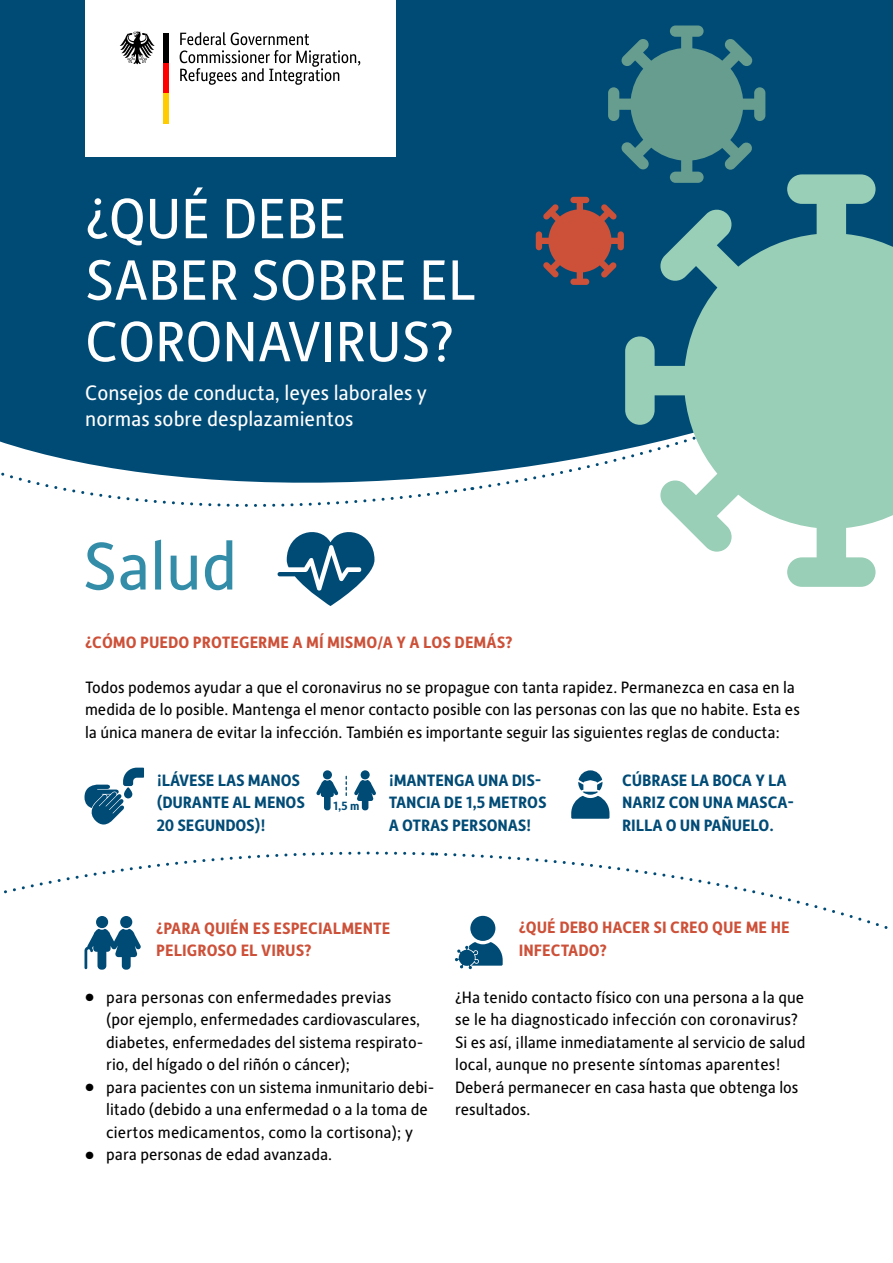
<style>
.page{position:relative;width:893px;height:1263px;background:#fff}
.page>*{position:absolute;margin:0;border:0;box-sizing:border-box;transform-origin:0 0}
.t1{font:67.5px "Alber New";color:#338da9}
.t2{font:57px/61.5px "Alber New";color:#fff}
.t3{font:21px/25.5px "Alber New";color:#fff}
.t4{font:16.5px/22.5px "Alber New";color:#000}
.t5{font:700 16.5px/22.5px "Alber New";letter-spacing:-.01em;color:#004b76}
.t6{font:700 16.5px/22.5px "Alber New";color:#cd5038}
.t7{font:700 12px "Alber New";color:#004b76}
.s1{font-size:10.5px}
</style>
<div class="page">
<svg style="left:433px;top:852px;width:455px;height:118px"></svg>
<svg style="left:4px;top:851px;width:421px;height:78px"></svg>
<svg style="left:0;top:403px;width:625px;height:103px;fill:#004b76"></svg>
<div style="left:0;top:0;width:893px;height:403px;background:#004b76"></div>
<svg style="left:625px;top:174px;width:268px;height:413px;fill:#99ceb7"></svg>
<svg style="left:536px;top:197px;width:88px;height:88px"></svg>
<svg style="left:608px;top:26px;width:157px;height:157px"></svg>
<div style="left:85px;top:0;width:311px;height:156px;background:#fff"></div>
<svg style="left:180px;top:32px;width:180px;height:53px"></svg>
<svg style="left:120px;top:32px;width:35px;height:32px"></svg>
<div style="left:164px;top:33px;width:5px;height:30px;background:#000"></div>
<div style="left:164px;top:63px;width:5px;height:30px;background:#f00"></div>
<div style="left:164px;top:93px;width:5px;height:30px;background:#fc0"></div>
<svg style="left:277px;top:532px;width:97px;height:74px"></svg>
<svg style="left:455px;top:916px;width:48px;height:53px"></svg>
<div style="left:96px;top:916px;width:12px;height:12px;background:#004b76;border-radius:50%"></div>
<div style="left:120px;top:916px;width:12px;height:12px;background:#004b76;border-radius:50%"></div>
<svg style="left:84px;top:929px;width:57px;height:41px"></svg>
<div style="left:361px;top:770px;width:9px;height:9px;background:#004b76;border-radius:50%"></div>
<svg style="left:354px;top:780px;width:22px;height:30px"></svg>
<div style="left:323px;top:770px;width:9px;height:9px;background:#004b76;border-radius:50%"></div>
<svg style="left:316px;top:780px;width:22px;height:30px"></svg>
<svg style="left:346px;top:776px;width:1px;height:20px"></svg>
<svg style="left:84px;top:768px;width:60px;height:56px"></svg>
<svg style="left:571px;top:770px;width:38px;height:49px"></svg>
<h2 class="t2" style="left:85px;top:185px;width:393px">¿QUÉ DEBE<br>SABER SOBRE EL<br>CORONAVIRUS?</h2>
<p class="t3" style="left:85px;top:379px;width:343px">Consejos de conducta, leyes laborales y normas sobre desplazamientos</p>
<h1 class="t1" style="left:83px;top:522px;width:156px">Salud</h1>
<p class="t6" style="left:85px;top:630px;width:429px">¿CÓMO PUEDO PROTEGERME A MÍ MISMO/A Y A LOS DEMÁS?</p>
<p class="t4" style="left:85px;top:675px;width:716px">Todos podemos ayudar a que el coronavirus no se propague con tanta rapidez. Permanezca en casa en la medida de lo posible. Mantenga el menor contacto posible con las personas con las que no habite. Esta es la única manera de evitar la infección. También es importante seguir las siguientes reglas de conducta:</p>
<p class="t5" style="left:157px;top:768px;width:150px">¡LÁVESE LAS MANOS (DURANTE AL MENOS<br>20 SEGUNDOS)!</p>
<p class="t5" style="left:389px;top:768px;width:159px">¡MANTENGA UNA DIS-<br>TANCIA DE 1,5 METROS<br>A OTRAS PERSONAS!</p>
<p class="t5" style="left:622px;top:768px;width:173px">CÚBRASE LA BOCA Y LA<br>NARIZ CON UNA MASCA-<br>RILLA O UN PAÑUELO.</p>
<p class="t7" style="left:333px;top:798px;width:28px">1,5 m</p>
<p class="t6" style="left:156px;top:916px;width:236px">¿PARA QUIÉN ES ESPECIALMENTE<br>PELIGROSO EL VIRUS?</p>
<p class="t4" style="left:106px;top:985px;width:319px;text-indent:-21px"><span class="s1">●</span> para personas con enfermedades previas (por ejemplo, enfermedades cardiovasculares, diabetes, enfermedades del sistema respirato&shy;rio, del hígado o del riñón o cáncer);</p>
<p class="t4" style="left:106px;top:1075px;width:330px;text-indent:-21px"><span class="s1">●</span> para pacientes con un sistema inmunitario debi&shy;litado (debido a una enfermedad o a la toma de ciertos medicamentos, como la cortisona); y</p>
<p class="t4" style="left:85px;top:1143px;width:248px"><span class="s1">●</span> para personas de edad avanzada.</p>
<p class="t6" style="left:519px;top:916px;width:272px">¿QUÉ DEBO HACER SI CREO QUE ME HE<br>INFECTADO?</p>
<p class="t4" style="left:455px;top:985px;width:352px">¿Ha tenido contacto físico con una persona a la que se le ha diagnosticado infección con coronavirus?<br>Si es así, ¡llame inmediatamente al servicio de salud local, aunque no presente síntomas aparentes!<br>Deberá permanecer en casa hasta que obtenga los resultados.</p>
</div>
